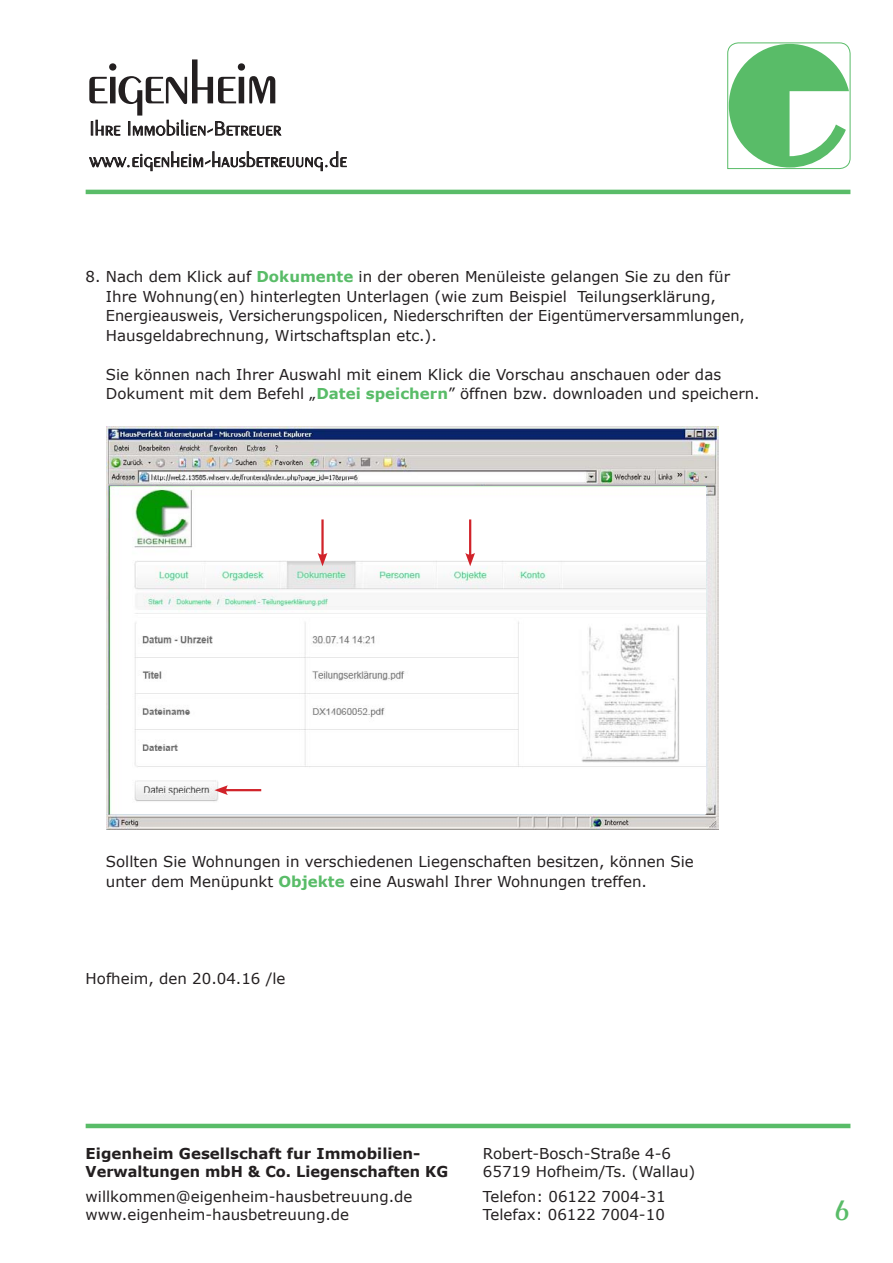
<style>
.page{position:relative;width:893px;height:1263px;background:#fff}
.page>*{position:absolute;margin:0;border:0;box-sizing:border-box;transform-origin:0 0}
.t1{font:600 61.5px "Peignot";letter-spacing:-.04em;color:#231f20}
.t2{font:600 30px "Peignot";color:#59bc68}
.t3{font:300 21px/31.5px "Peignot";letter-spacing:.01em;color:#231f20}
.t4{font:15px/19.5px "Verdana";color:#231f20}
.t5{font:700 15px/18px "Verdana";color:#231f20}
.s1{font-weight:700;color:#59bc68}
</style>
<div class="page">
<hr style="left:86px;top:190px;width:764px;height:4px;background:#59bc68">
<svg style="left:91px;top:120px;width:29px;height:15px"></svg>
<svg style="left:128px;top:120px;width:153px;height:16px"></svg>
<svg style="left:89px;top:151px;width:258px;height:20px"></svg>
<svg style="left:727px;top:42px;width:124px;height:127px"></svg>
<hr style="left:86px;top:1124px;width:764px;height:4px;background:#59bc68">
<img style="left:106px;top:693px;width:612px;height:137px">
<img style="left:106px;top:427px;width:612px;height:266px">
<img style="left:110px;top:486px;width:595px;height:328px">
<hr style="left:224px;top:789px;width:37px;height:2px;background:#d1232a">
<svg style="left:214px;top:785px;width:14px;height:10px"></svg>
<hr style="left:321px;top:519px;width:3px;height:38px;background:#d1232a">
<svg style="left:318px;top:553px;width:9px;height:13px"></svg>
<hr style="left:469px;top:519px;width:2px;height:38px;background:#d1232a">
<svg style="left:465px;top:553px;width:10px;height:13px"></svg>
<h1 class="t1" style="left:86px;top:47px;width:195px">eigenheim</h1>
<h3 class="t3" style="left:89px;top:112px;width:259px">Ihre Immobilien-Betreuer www.eigenheim-hausbetreuung.de</h3>
<p class="t4" style="left:106px;top:267px;width:640px;text-indent:-20px">8. Nach dem Klick auf <span class="s1">Dokumente</span> in der oberen Menüleiste gelangen Sie zu den für Ihre Wohnung(en) hinterlegten Unterlagen (wie zum Beispiel Teilungserklärung, Energieausweis, Versicherungspolicen, Niederschriften der Eigentümerversammlungen, Hausgeldabrechnung, Wirtschaftsplan etc.).</p>
<p class="t4" style="left:106px;top:364px;width:655px">Sie können nach Ihrer Auswahl mit einem Klick die Vorschau anschauen oder das<br>Dokument mit dem Befehl „<span class="s1">Datei speichern</span>” öffnen bzw. downloaden und speichern.</p>
<p class="t4" style="left:106px;top:852px;width:589px">Sollten Sie Wohnungen in verschiedenen Liegenschaften besitzen, können Sie unter dem Menüpunkt <span class="s1">Objekte</span> eine Auswahl Ihrer Wohnungen treffen.</p>
<p class="t4" style="left:86px;top:969px;width:201px">Hofheim, den 20.04.16 /le</p>
<p class="t5" style="left:86px;top:1144px;width:364px">Eigenheim Gesellschaft fur Immobilien-<br>Verwaltungen mbH &amp; Co. Liegenschaften KG</p>
<p class="t4" style="left:86px;top:1187px;width:328px;line-height:18px">willkommen@eigenheim-hausbetreuung.de www.eigenheim-hausbetreuung.de</p>
<p class="t4" style="left:483px;top:1144px;width:214px;line-height:18px">Robert-Bosch-Straße 4-6<br>65719 Hofheim/Ts. (Wallau)</p>
<p class="t4" style="left:483px;top:1187px;width:184px;line-height:18px">Telefon: 06122 7004-31<br>Telefax: 06122 7004-10</p>
<h2 class="t2" style="left:834px;top:1193px;width:18px">6</h2>
</div>
